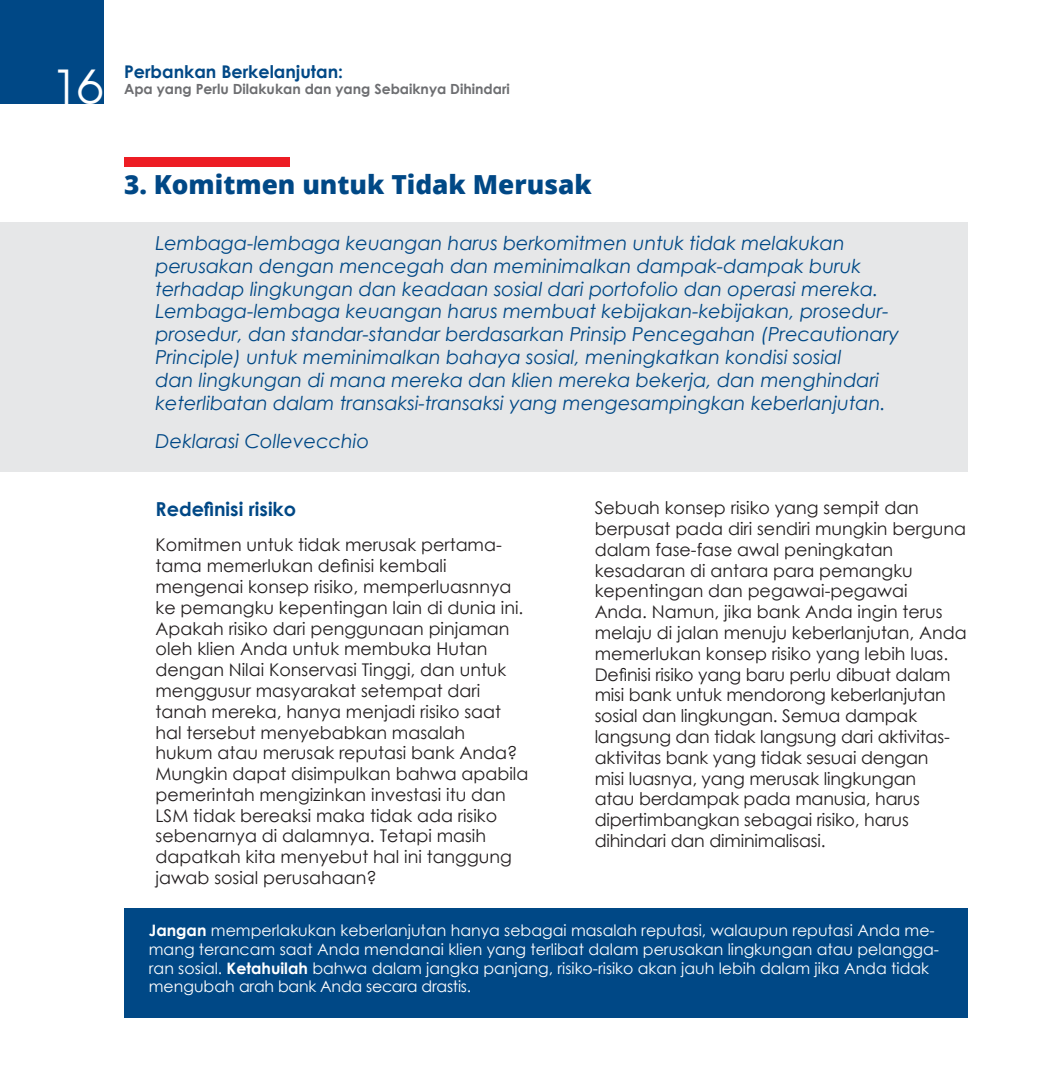
<style>
.page{position:relative;width:1042px;height:1092px;background:#fff}
.page>*{position:absolute;margin:0;border:0;box-sizing:border-box;transform-origin:0 0}
.t1{font:49px "Avantage Normal";color:#fff}
.t2{font:800 26.25px "Open Sans";color:#004886}
.t3{font:italic 19.25px/22.9px "Century Gothic";color:#004886}
.t4{font:700 19.25px "Century Gothic";color:#004886}
.t5{font:17.5px/20.8px "Century Gothic";color:#231f20}
.t6{font:700 17.5px "Century Gothic";color:#004886}
.t7{font:15.75px/18.7px "Century Gothic";color:#fff}
.t8{font:700 14px "Century Gothic";color:#6d6e71}
.s1{font-weight:700}
</style>
<div class="page">
<div style="left:0;top:0;width:104px;height:104px;background:#004886"></div>
<div style="left:124px;top:157px;width:166px;height:9px;background:#ed1d24"></div>
<div style="left:0;top:222px;width:967px;height:249px;background:#e6e7e8"></div>
<div style="left:124px;top:908px;width:843px;height:109px;background:#004886"></div>
<h1 class="t1" style="left:52px;top:61px;width:54px">16</h1>
<p class="t6" style="left:124px;top:58px;width:221px">Perbankan Berkelanjutan:</p>
<p class="t8" style="left:124px;top:79px;width:387px">Apa yang Perlu Dilakukan dan yang Sebaiknya Dihindari</p>
<h2 class="t2" style="left:124px;top:164px;width:469px">3. Komitmen untuk Tidak Merusak</h2>
<p class="t3" style="left:156px;top:231px;width:745px">Lembaga-lembaga keuangan harus berkomitmen untuk tidak melakukan perusakan dengan mencegah dan meminimalkan dampak-dampak buruk terhadap lingkungan dan keadaan sosial dari portofolio dan operasi mereka.<br>Lembaga-lembaga keuangan harus membuat kebijakan-kebijakan, prosedur&shy;prosedur, dan standar-standar berdasarkan Prinsip Pencegahan (Precautionary Principle) untuk meminimalkan bahaya sosial, meningkatkan kondisi sosial<br>dan lingkungan di mana mereka dan klien mereka bekerja, dan menghindari keterlibatan dalam transaksi-transaksi yang mengesampingkan keberlanjutan.</p>
<p class="t3" style="left:156px;top:429px;width:215px">Deklarasi Collevecchio</p>
<p class="t4" style="left:156px;top:494px;width:142px">Redefinisi risiko</p>
<p class="t5" style="left:156px;top:534px;width:374px">Komitmen untuk tidak merusak pertama&shy;tama memerlukan definisi kembali mengenai konsep risiko, memperluasnnya ke pemangku kepentingan lain di dunia ini.<br>Apakah risiko dari penggunaan pinjaman oleh klien Anda untuk membuka Hutan dengan Nilai Konservasi Tinggi, dan untuk menggusur masyarakat setempat dari tanah mereka, hanya menjadi risiko saat hal tersebut menyebabkan masalah<br>hukum atau merusak reputasi bank Anda?<br>Mungkin dapat disimpulkan bahwa apabila pemerintah mengizinkan investasi itu dan LSM tidak bereaksi maka tidak ada risiko sebenarnya di dalamnya. Tetapi masih dapatkah kita menyebut hal ini tanggung jawab sosial perusahaan?</p>
<p class="t5" style="left:595px;top:497px;width:374px">Sebuah konsep risiko yang sempit dan berpusat pada diri sendiri mungkin berguna dalam fase-fase awal peningkatan kesadaran di antara para pemangku kepentingan dan pegawai-pegawai<br>Anda. Namun, jika bank Anda ingin terus melaju di jalan menuju keberlanjutan, Anda memerlukan konsep risiko yang lebih luas.<br>Definisi risiko yang baru perlu dibuat dalam misi bank untuk mendorong keberlanjutan sosial dan lingkungan. Semua dampak langsung dan tidak langsung dari aktivitas&shy;aktivitas bank yang tidak sesuai dengan<br>misi luasnya, yang merusak lingkungan<br>atau berdampak pada manusia, harus dipertimbangkan sebagai risiko, harus dihindari dan diminimalisasi.</p>
<p class="t7" style="left:149px;top:920px;width:792px"><span class="s1">Jangan</span> memperlakukan keberlanjutan hanya sebagai masalah reputasi, walaupun reputasi Anda me&shy;mang terancam saat Anda mendanai klien yang terlibat dalam perusakan lingkungan atau pelangga&shy;ran sosial. <span class="s1">Ketahuilah</span> bahwa dalam jangka panjang, risiko-risiko akan jauh lebih dalam jika Anda tidak mengubah arah bank Anda secara drastis.</p>
</div>
